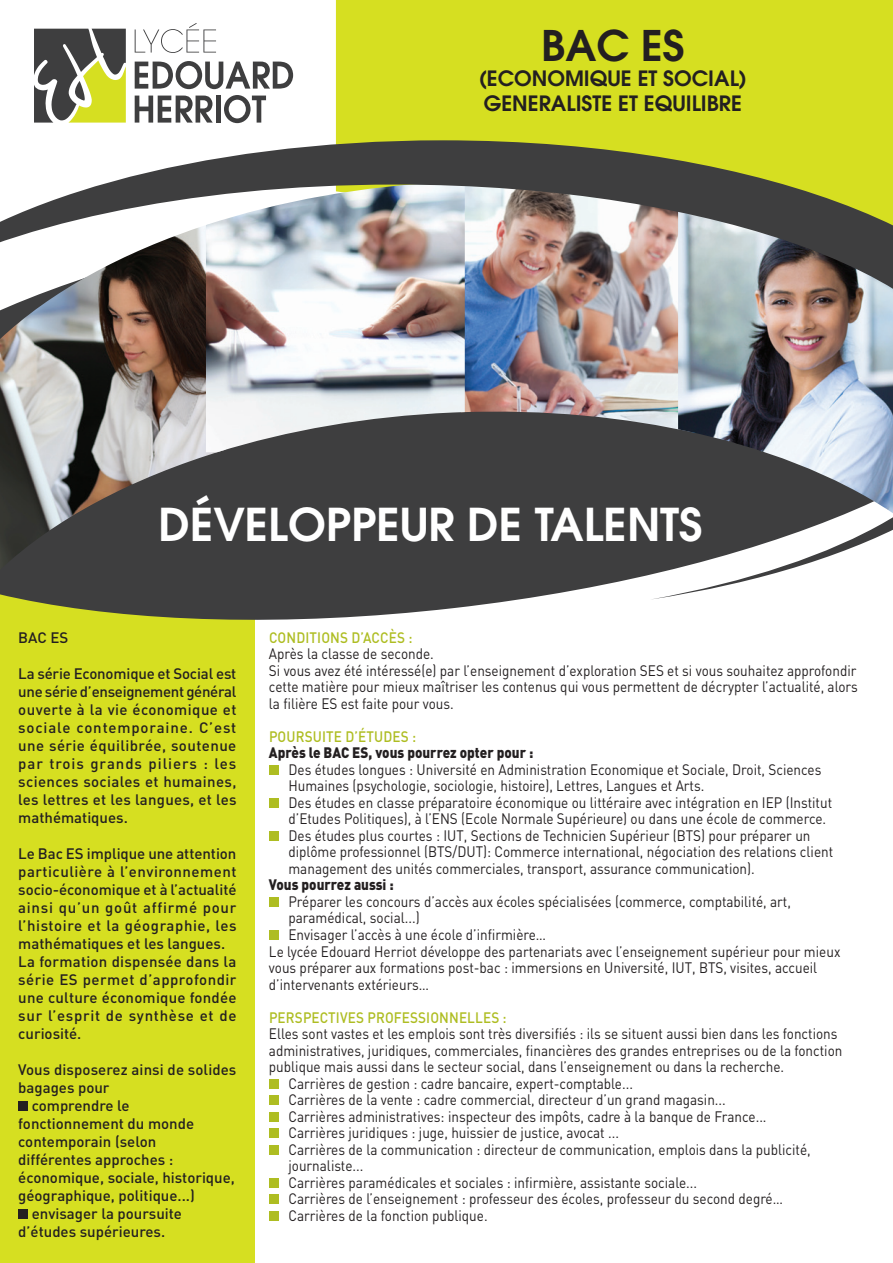
<style>
.page{position:relative;width:893px;height:1263px;background:#fff}
.page>*{position:absolute;margin:0;border:0;box-sizing:border-box;transform-origin:0 0}
.t1{font:600 45px "Avant Garde";color:#fff}
.t2{font:600 42px "Avant Garde";color:#231f20}
.t3{font:600 21px "Avant Garde";color:#231f20}
.t4{font:15px/16.5px "DIN Pro";color:#231f20;scale:.9 1}
.t5{font:500 15px/18px "DIN Pro";color:#231f20;text-align:justify}
.t6{font:500 15px "DIN Pro";letter-spacing:.01em;color:#aebd22;scale:.9 1}
.t7{font:900 15px "DIN Pro";color:#231f20;scale:.9 1}
</style>
<div class="page">
<div style="left:0;top:572px;width:254px;height:691px;background:#d6df21"></div>
<div style="left:336px;top:0;width:557px;height:140px;background:#d6df21"></div>
<svg style="left:26px;top:600px;width:489px;height:46px"></svg>
<img style="left:0;top:140px;width:893px;height:460px">
<div style="left:18px;top:1101px;width:10px;height:10px;background:#231f20"></div>
<div style="left:18px;top:1209px;width:10px;height:10px;background:#231f20"></div>
<div style="left:269px;top:765px;width:10px;height:10px;background:#aebd22"></div>
<div style="left:269px;top:798px;width:10px;height:10px;background:#aebd22"></div>
<div style="left:269px;top:831px;width:10px;height:10px;background:#aebd22"></div>
<div style="left:269px;top:897px;width:10px;height:10px;background:#aebd22"></div>
<div style="left:269px;top:930px;width:10px;height:10px;background:#aebd22"></div>
<div style="left:269px;top:1079px;width:10px;height:9px;background:#aebd22"></div>
<div style="left:269px;top:1095px;width:10px;height:10px;background:#aebd22"></div>
<div style="left:269px;top:1112px;width:10px;height:9px;background:#aebd22"></div>
<div style="left:269px;top:1128px;width:10px;height:10px;background:#aebd22"></div>
<div style="left:269px;top:1145px;width:10px;height:9px;background:#aebd22"></div>
<div style="left:269px;top:1178px;width:10px;height:9px;background:#aebd22"></div>
<div style="left:269px;top:1194px;width:10px;height:10px;background:#aebd22"></div>
<div style="left:269px;top:1211px;width:10px;height:9px;background:#aebd22"></div>
<svg style="left:135px;top:96px;width:78px;height:27px"></svg>
<hr style="left:216px;top:96px;width:4px;height:27px;background:#3e3e3f">
<svg style="left:224px;top:95px;width:42px;height:28px"></svg>
<svg style="left:135px;top:61px;width:158px;height:28px"></svg>
<svg style="left:135px;top:23px;width:81px;height:30px"></svg>
<svg style="left:34px;top:29px;width:92px;height:94px"></svg>
<p class="t2" style="left:541px;top:18px;width:145px">BAC ES</p>
<p class="t3" style="left:479px;top:65px;width:269px">(ECONOMIQUE ET SOCIAL)</p>
<p class="t3" style="left:484px;top:90px;width:260px">GENERALISTE ET EQUILIBRE</p>
<p class="t1" style="left:159px;top:495px;width:546px">DÉVELOPPEUR DE TALENTS</p>
<p class="t5" style="left:18px;top:628px;width:52px">BAC ES</p>
<p class="t5" style="left:18px;top:664px;width:220px">La série Economique et Social est une série d’enseignement général ouverte à la vie économique et sociale contemporaine. C’est une série équilibrée, soutenue par trois grands piliers : les sciences sociales et humaines, les lettres et les langues, et les mathématiques.</p>
<p class="t5" style="left:18px;top:844px;width:220px">Le Bac ES implique une attention particulière à l’environnement socio-économique et à l’actualité ainsi qu’un goût affirmé pour l’histoire et la géographie, les mathématiques et les langues.</p>
<p class="t5" style="left:18px;top:952px;width:220px">La formation dispensée dans la série ES permet d’approfondir une culture économique fondée sur l’esprit de synthèse et de curiosité.</p>
<p class="t5" style="left:18px;top:1060px;width:220px">Vous disposerez ainsi de solides bagages pour</p>
<p class="t5" style="left:18px;top:1096px;width:218px;text-align:left;text-indent:14px">comprendre le fonctionnement du monde contemporain (selon<br>différentes approches : économique, sociale, historique, géographique, politique...)</p>
<p class="t5" style="left:18px;top:1204px;width:165px;text-indent:14px">envisager la poursuite d’études supérieures.</p>
<p class="t6" style="left:269px;top:627px;width:161px">CONDITIONS D’ACCÈS :</p>
<p class="t4" style="left:269px;top:645px;width:185px">Après la classe de seconde.</p>
<p class="t4" style="left:269px;top:662px;width:656px;text-align:justify">Si vous avez été intéressé(e) par l’enseignement d’exploration SES et si vous souhaitez approfondir cette matière pour mieux maîtriser les contenus qui vous permettent de décrypter l’actualité, alors la filière ES est faite pour vous.</p>
<p class="t6" style="left:269px;top:726px;width:165px">POURSUITE D’ÉTUDES :</p>
<p class="t7" style="left:269px;top:743px;width:295px">Après le BAC ES, vous pourrez opter pour :</p>
<p class="t4" style="left:288px;top:761px;width:594px">Des études longues : Université en Administration Economique et Sociale, Droit, Sciences<br>Humaines (psychologie, sociologie, histoire), Lettres, Langues et Arts.</p>
<p class="t4" style="left:288px;top:794px;width:606px">Des études en classe préparatoire économique ou littéraire avec intégration en IEP (Institut d’Etudes Politiques), à l’ENS (Ecole Normale Supérieure) ou dans une école de commerce.</p>
<p class="t4" style="left:288px;top:827px;width:607px">Des études plus courtes : IUT, Sections de Technicien Supérieur (BTS) pour préparer un diplôme professionnel (BTS/DUT): Commerce international, négociation des relations client management des unités commerciales, transport, assurance communication).</p>
<p class="t7" style="left:269px;top:875px;width:140px">Vous pourrez aussi :</p>
<p class="t4" style="left:288px;top:893px;width:560px">Préparer les concours d’accès aux écoles spécialisées (commerce, comptabilité, art, paramédical, social...)</p>
<p class="t4" style="left:288px;top:926px;width:288px">Envisager l’accès à une école d’infirmière…</p>
<p class="t4" style="left:269px;top:942px;width:636px">Le lycée Edouard Herriot développe des partenariats avec l’enseignement supérieur pour mieux vous préparer aux formations post-bac : immersions en Université, IUT, BTS, visites, accueil d’intervenants extérieurs…</p>
<p class="t6" style="left:269px;top:1007px;width:266px">PERSPECTIVES PROFESSIONNELLES :</p>
<p class="t4" style="left:269px;top:1025px;width:639px">Elles sont vastes et les emplois sont très diversifiés : ils se situent aussi bien dans les fonctions administratives, juridiques, commerciales, financières des grandes entreprises ou de la fonction publique mais aussi dans le secteur social, dans l’enseignement ou dans la recherche.</p>
<p class="t4" style="left:288px;top:1074px;width:384px">Carrières de gestion : cadre bancaire, expert-comptable...</p>
<p class="t4" style="left:288px;top:1091px;width:488px">Carrières de la vente : cadre commercial, directeur d’un grand magasin...</p>
<p class="t4" style="left:288px;top:1107px;width:533px">Carrières administratives: inspecteur des impôts, cadre à la banque de France...</p>
<p class="t4" style="left:288px;top:1124px;width:369px">Carrières juridiques : juge, huissier de justice, avocat ...</p>
<p class="t4" style="left:288px;top:1140px;width:582px">Carrières de la communication : directeur de communication, emplois dans la publicité, journaliste...</p>
<p class="t4" style="left:288px;top:1173px;width:456px">Carrières paramédicales et sociales : infirmière, assistante sociale...</p>
<p class="t4" style="left:288px;top:1190px;width:551px">Carrières de l’enseignement : professeur des écoles, professeur du second degré…</p>
<p class="t4" style="left:288px;top:1206px;width:223px">Carrières de la fonction publique.</p>
</div>
